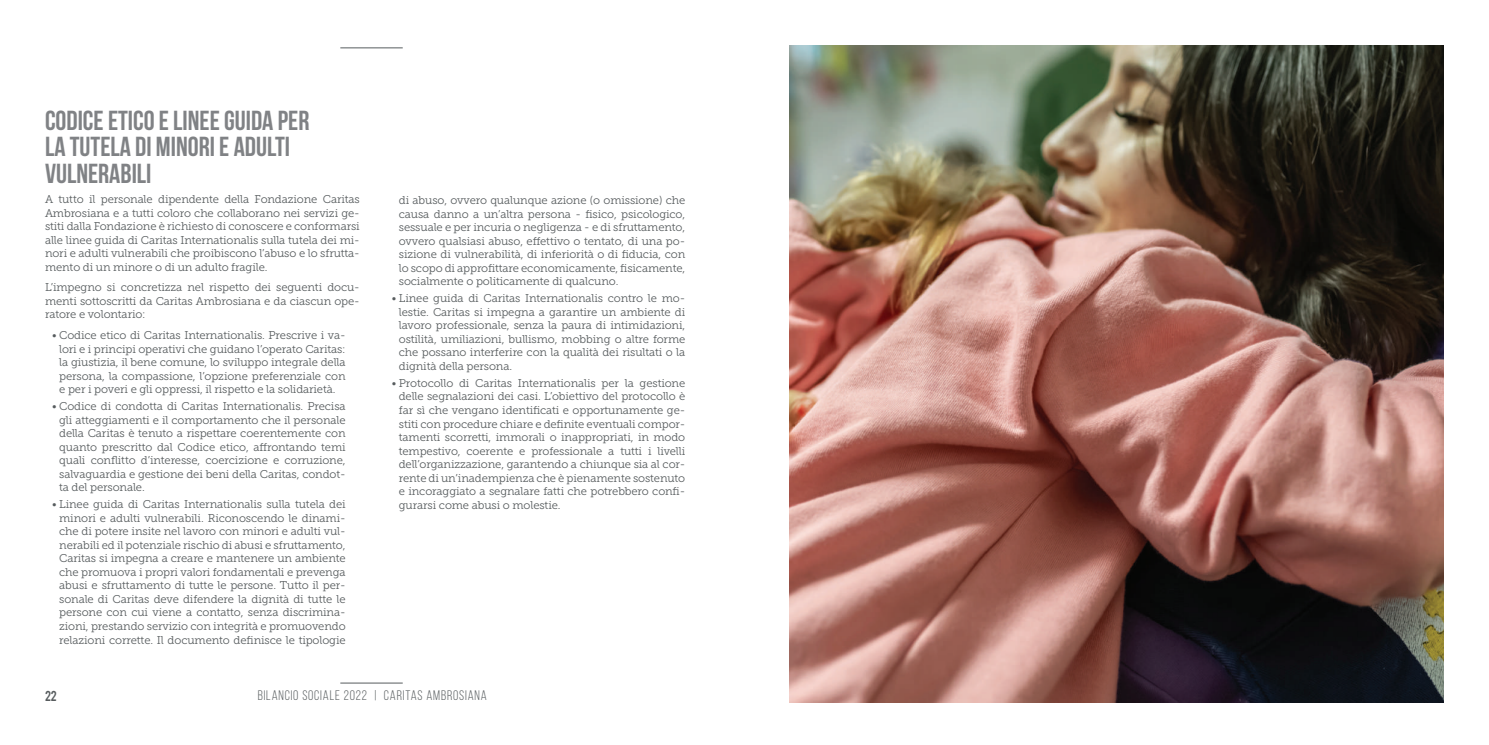
<style>
.page{position:relative;width:1489px;height:745px;background:#fff}
.page>*{position:absolute;margin:0;border:0;box-sizing:border-box;transform-origin:0 0}
.t1{font:700 27.5px/26.2px "Bebas Neue";color:#808285}
.t2{font:13.75px "Bebas Neue";letter-spacing:.06em;color:#575c5e}
.t3{font:11.25px/13.5px "Museo Slab 300";letter-spacing:-.01em;color:#575c5e;text-align:justify}
.t4{font:11.25px "Bebas";color:#575c5e}
</style>
<div class="page">
<hr style="left:340px;top:682px;width:63px;height:1px;background:#575c5e">
<hr style="left:340px;top:48px;width:63px;height:1px;background:#575c5e">
<img style="left:789px;top:45px;width:654px;height:657px">
<h1 class="t1" style="left:45px;top:107px;width:266px">CODICE ETICO E LINEE GUIDA PER<br>LA TUTELA DI MINORI E ADULTI<br>VULNERABILI</h1>
<p class="t3" style="left:45px;top:192px;width:316px">A tutto il personale dipendente della Fondazione Caritas Ambrosiana e a tutti coloro che collaborano nei servizi ge&shy;stiti dalla Fondazione è richiesto di conoscere e conformarsi alle linee guida di Caritas Internationalis sulla tutela dei mi&shy;nori e adulti vulnerabili che proibiscono l’abuso e lo sfrutta&shy;mento di un minore o di un adulto fragile.</p>
<p class="t3" style="left:45px;top:281px;width:316px">L’impegno si concretizza nel rispetto dei seguenti docu&shy;menti sottoscritti da Caritas Ambrosiana e da ciascun ope&shy;ratore e volontario:</p>
<p class="t3" style="left:59px;top:328px;width:288px;text-indent:-7px">• Codice etico di Caritas Internationalis. Prescrive i va&shy;lori e i principi operativi che guidano l’operato Caritas: la giustizia, il bene comune, lo sviluppo integrale della persona, la compassione, l’opzione preferenziale con e per i poveri e gli oppressi, il rispetto e la solidarietà.</p>
<p class="t3" style="left:59px;top:399px;width:288px;text-indent:-7px">• Codice di condotta di Caritas Internationalis. Precisa gli atteggiamenti e il comportamento che il personale della Caritas è tenuto a rispettare coerentemente con quanto prescritto dal Codice etico, affrontando temi quali conflitto d’interesse, coercizione e corruzione, salvaguardia e gestione dei beni della Caritas, condot&shy;ta del personale.</p>
<p class="t3" style="left:59px;top:497px;width:288px;text-indent:-7px">• Linee guida di Caritas Internationalis sulla tutela dei minori e adulti vulnerabili. Riconoscendo le dinami&shy;che di potere insite nel lavoro con minori e adulti vul&shy;nerabili ed il potenziale rischio di abusi e sfruttamento, Caritas si impegna a creare e mantenere un ambiente che promuova i propri valori fondamentali e prevenga abusi e sfruttamento di tutte le persone. Tutto il per&shy;sonale di Caritas deve difendere la dignità di tutte le persone con cui viene a contatto, senza discrimina&shy;zioni, prestando servizio con integrità e promuovendo relazioni corrette. Il documento definisce le tipologie</p>
<p class="t3" style="left:399px;top:193px;width:288px">di abuso, ovvero qualunque azione (o omissione) che causa danno a un’altra persona - fisico, psicologico, sessuale e per incuria o negligenza - e di sfruttamento, ovvero qualsiasi abuso, effettivo o tentato, di una po&shy;sizione di vulnerabilità, di inferiorità o di fiducia, con lo scopo di approfittare economicamente, fisicamente, socialmente o politicamente di qualcuno.</p>
<p class="t3" style="left:399px;top:291px;width:288px;text-indent:-7px">• Linee guida di Caritas Internationalis contro le mo&shy;lestie. Caritas si impegna a garantire un ambiente di lavoro professionale, senza la paura di intimidazioni, ostilità, umiliazioni, bullismo, mobbing o altre forme che possano interferire con la qualità dei risultati o la dignità della persona.</p>
<p class="t3" style="left:399px;top:376px;width:288px;text-indent:-7px">• Protocollo di Caritas Internationalis per la gestione delle segnalazioni dei casi. L’obiettivo del protocollo è far sì che vengano identificati e opportunamente ge&shy;stiti con procedure chiare e definite eventuali compor&shy;tamenti scorretti, immorali o inappropriati, in modo tempestivo, coerente e professionale a tutti i livelli dell’organizzazione, garantendo a chiunque sia al cor&shy;rente di un’inadempienza che è pienamente sostenuto e incoraggiato a segnalare fatti che potrebbero confi&shy;gurarsi come abusi o molestie.</p>
<p class="t4" style="left:45px;top:687px;width:13px">22</p>
<p class="t2" style="left:258px;top:687px;width:230px">BILANCIO SOCIALE 2022 | CARITAS AMBROSIANA</p>
</div>
